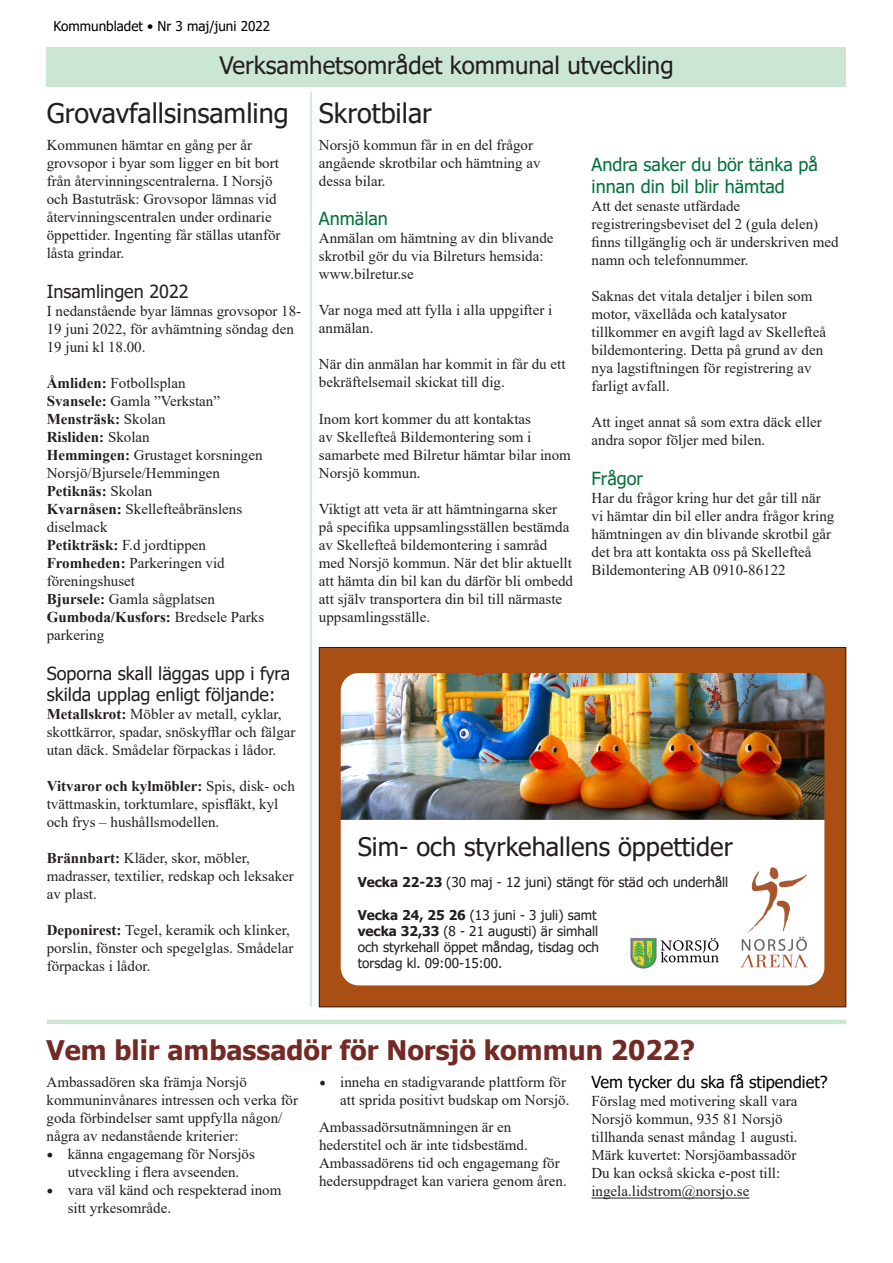
<style>
.page{position:relative;width:893px;height:1263px;background:#fff}
.page>*{position:absolute;margin:0;border:0;box-sizing:border-box;transform-origin:0 0}
.Rubrik{font:700 27px "Tahoma";color:#732a25}
.Rubrik-2{font:27px "Tahoma";color:#231f20}
.Brödtext{font:25.5px "Tahoma";color:#231f20}
.t1{font:24px "Tahoma";color:#231f20}
.t2{font:18px/21.6px "Tahoma";color:#231f20}
.Brödtext-2{font:18px/21.6px "Tahoma";color:#007236}
.t3{font:16.5px "Tahoma";color:#000}
.Brödtext-3{font:15px/18px "Times New Roman";color:#231f20}
.t4{font:700 15px "Times New Roman";color:#231f20}
.t5{font:13.5px "Tahoma";color:#231f20}
.t6{font:13.5px "Tahoma";color:#000}
.s1{font-weight:700}
.s2{font-weight:400}
.s3{font-family:"Minion Pro";font-size:18px}
</style>
<div class="page">
<div style="left:47px;top:47px;width:799px;height:39px;background:#cbe6d3"></div>
<hr style="left:310px;top:92px;width:2px;height:915px;background:#cbe6d3">
<div style="left:319px;top:647px;width:527px;height:360px;background:#aa4f14"></div>
<div style="left:341px;top:820px;width:483px;height:165px;background:#fff"></div>
<img style="left:341px;top:673px;width:483px;height:147px">
<svg style="left:630px;top:938px;width:89px;height:30px;background:#bdc7af"></svg>
<img style="left:740px;top:868px;width:67px;height:100px">
<hr style="left:591px;top:1198px;width:158px;height:1px;background:#231f20">
<hr style="left:47px;top:1020px;width:799px;height:4px;background:#cbe6d3">
<p class="t6" style="left:54px;top:17px;width:218px">Kommunbladet • Nr 3 maj/juni 2022</p>
<p class="t1" style="left:219px;top:49px;width:456px">Verksamhetsområdet kommunal utveckling</p>
<p class="Rubrik-2" style="left:47px;top:95px;width:243px">Grovavfallsinsamling</p>
<p class="Brödtext-3" style="left:47px;top:136px;width:235px">Kommunen hämtar en gång per år grovsopor i byar som ligger en bit bort från återvinningscentralerna. I Norsjö och Bastuträsk: Grovsopor lämnas vid återvinningscentralen under ordinarie öppettider. Ingenting får ställas utanför låsta grindar.</p>
<p class="t2" style="left:47px;top:282px;width:143px">Insamlingen 2022</p>
<p class="Brödtext-3" style="left:47px;top:301px;width:256px">I nedanstående byar lämnas grovsopor 18-<br>19 juni 2022, för avhämtning söndag den<br>19 juni kl 18.00.</p>
<p class="Brödtext-3" style="left:47px;top:373px;width:140px"><span class="s1">Åmliden:</span> Fotbollsplan</p>
<p class="Brödtext-3" style="left:47px;top:391px;width:175px"><span class="s1">Svansele:</span> Gamla ”Verkstan”</p>
<p class="t4" style="left:47px;top:408px;width:120px">Mensträsk: <span class="s2">Skolan</span></p>
<p class="t4" style="left:47px;top:426px;width:104px">Risliden: <span class="s2">Skolan</span></p>
<p class="Brödtext-3" style="left:47px;top:445px;width:217px"><span class="s1">Hemmingen:</span> Grustaget korsningen<br>Norsjö/Bjursele/Hemmingen</p>
<p class="t4" style="left:47px;top:480px;width:107px">Petiknäs: <span class="s2">Skolan</span></p>
<p class="Brödtext-3" style="left:47px;top:499px;width:197px"><span class="s1">Kvarnåsen:</span> Skellefteåbränslens diselmack</p>
<p class="Brödtext-3" style="left:47px;top:535px;width:161px"><span class="s1">Petikträsk:</span> F.d jordtippen</p>
<p class="Brödtext-3" style="left:47px;top:553px;width:180px"><span class="s1">Fromheden:</span> Parkeringen vid föreningshuset</p>
<p class="Brödtext-3" style="left:47px;top:589px;width:170px"><span class="s1">Bjursele:</span> Gamla sågplatsen</p>
<p class="Brödtext-3" style="left:47px;top:607px;width:219px"><span class="s1">Gumboda/Kusfors:</span> Bredsele Parks parkering</p>
<p class="t2" style="left:47px;top:663px;width:245px">Soporna skall läggas upp i fyra skilda upplag enligt följande:</p>
<p class="Brödtext-3" style="left:47px;top:705px;width:250px"><span class="s1">Metallskrot:</span> Möbler av metall, cyklar, skottkärror, spadar, snöskyfflar och fälgar utan däck. Smådelar förpackas i lådor.</p>
<p class="Brödtext-3" style="left:47px;top:777px;width:250px"><span class="s1">Vitvaror och kylmöbler:</span> Spis, disk- och tvättmaskin, torktumlare, spisfläkt, kyl och frys – hushållsmodellen.</p>
<p class="Brödtext-3" style="left:47px;top:849px;width:249px"><span class="s1">Brännbart:</span> Kläder, skor, möbler, madrasser, textilier, redskap och leksaker av plast.</p>
<p class="Brödtext-3" style="left:47px;top:921px;width:248px"><span class="s1">Deponirest:</span> Tegel, keramik och klinker, porslin, fönster och spegelglas. Smådelar förpackas i lådor.</p>
<p class="Rubrik-2" style="left:319px;top:95px;width:114px">Skrotbilar</p>
<p class="Brödtext-3" style="left:319px;top:135px;width:223px">Norsjö kommun får in en del frågor angående skrotbilar och hämtning av dessa bilar.</p>
<p class="Brödtext-2" style="left:319px;top:209px;width:71px">Anmälan</p>
<p class="Brödtext-3" style="left:319px;top:229px;width:236px">Anmälan om hämtning av din blivande skrotbil gör du via Bilreturs hemsida: www.bilretur.se</p>
<p class="Brödtext-3" style="left:319px;top:301px;width:235px">Var noga med att fylla i alla uppgifter i anmälan.</p>
<p class="Brödtext-3" style="left:319px;top:355px;width:248px">När din anmälan har kommit in får du ett bekräftelsemail skickat till dig.</p>
<p class="Brödtext-3" style="left:319px;top:409px;width:254px">Inom kort kommer du att kontaktas<br>av Skellefteå Bildemontering som i samarbete med Bilretur hämtar bilar inom<br>Norsjö kommun.</p>
<p class="Brödtext-3" style="left:319px;top:499px;width:256px">Viktigt att veta är att hämtningarna sker på specifika uppsamlingsställen bestämda av Skellefteå bildemontering i samråd med Norsjö kommun. När det blir aktuellt att hämta din bil kan du därför bli ombedd att själv transportera din bil till närmaste uppsamlingsställe.</p>
<p class="Brödtext-2" style="left:592px;top:155px;width:228px">Andra saker du bör tänka på innan din bil blir hämtad</p>
<p class="Brödtext-3" style="left:592px;top:197px;width:249px">Att det senaste utfärdade registreringsbeviset del 2 (gula delen) finns tillgänglig och är underskriven med namn och telefonnummer.</p>
<p class="Brödtext-3" style="left:592px;top:287px;width:236px">Saknas det vitala detaljer i bilen som motor, växellåda och katalysator tillkommer en avgift lagd av Skellefteå bildemontering. Detta på grund av den nya lagstiftningen för registrering av farligt avfall.</p>
<p class="Brödtext-3" style="left:592px;top:413px;width:232px">Att inget annat så som extra däck eller andra sopor följer med bilen.</p>
<p class="Brödtext-2" style="left:592px;top:468px;width:53px">Frågor</p>
<p class="Brödtext-3" style="left:592px;top:488px;width:244px">Har du frågor kring hur det går till när vi hämtar din bil eller andra frågor kring hämtningen av din blivande skrotbil går det bra att kontakta oss på Skellefteå Bildemontering AB 0910-86122</p>
<p class="Brödtext" style="left:358px;top:830px;width:377px">Sim- och styrkehallens öppettider</p>
<p class="t5" style="left:358px;top:873px;width:372px"><span class="s1">Vecka 22-23</span> (30 maj - 12 juni) stängt för städ och underhåll</p>
<p class="t5" style="left:358px;top:906px;width:240px"><span class="s1">Vecka 24, 25 26</span> (13 juni - 3 juli) samt</p>
<p class="t5" style="left:358px;top:922px;width:242px"><span class="s1">vecka 32,33</span> (8 - 21 augusti) är simhall</p>
<p class="t5" style="left:358px;top:938px;width:243px">och styrkehall öppet måndag, tisdag och</p>
<p class="t5" style="left:358px;top:954px;width:146px">torsdag kl. 09:00-15:00.</p>
<p class="Rubrik" style="left:47px;top:1031px;width:650px">Vem blir ambassadör för Norsjö kommun 2022?</p>
<p class="Brödtext-3" style="left:47px;top:1072px;width:253px">Ambassadören ska främja Norsjö kommuninvånares intressen och verka för goda förbindelser samt uppfylla någon/ några av nedanstående kriterier:</p>
<p class="Brödtext-3" style="left:47px;top:1144px;width:210px;text-align:center"><span class="s3">•</span> känna engagemang för Norsjös utveckling i flera avseenden.</p>
<p class="Brödtext-3" style="left:68px;top:1180px;width:215px;text-indent:-21px"><span class="s3">•</span> vara väl känd och respekterad inom sitt yrkesområde.</p>
<p class="t3" style="left:591px;top:1071px;width:238px">Vem tycker du ska få stipendiet?</p>
<p class="Brödtext-3" style="left:591px;top:1092px;width:207px">Förslag med motivering skall vara</p>
<p class="Brödtext-3" style="left:591px;top:1110px;width:193px">Norsjö kommun, 935 81 Norsjö</p>
<p class="Brödtext-3" style="left:591px;top:1128px;width:208px">tillhanda senast måndag 1 augusti.</p>
<p class="Brödtext-3" style="left:591px;top:1146px;width:206px">Märk kuvertet: Norsjöambassadör</p>
<p class="Brödtext-3" style="left:591px;top:1164px;width:190px">Du kan också skicka e-post till:</p>
<p class="Brödtext-3" style="left:591px;top:1182px;width:159px">ingela.lidstrom@norsjo.se</p>
<p class="Brödtext-3" style="left:319px;top:1072px;width:252px;text-align:right"><span class="s3">•</span> inneha en stadigvarande plattform för att sprida positivt budskap om Norsjö.</p>
<p class="Brödtext-3" style="left:319px;top:1117px;width:210px">Ambassadörsutnämningen är en hederstitel och är inte tidsbestämd.</p>
<p class="Brödtext-3" style="left:319px;top:1153px;width:249px">Ambassadörens tid och engagemang för hedersuppdraget kan variera genom åren.</p>
</div>
